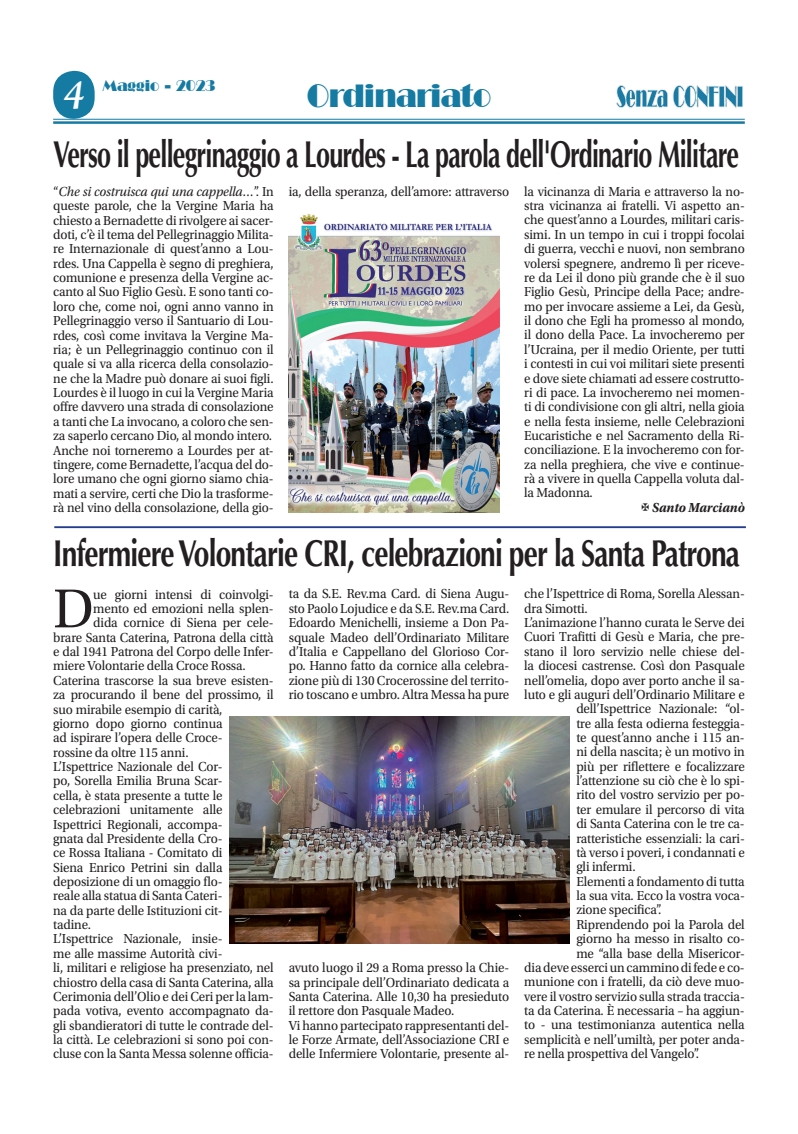
<style>
.page{position:relative;width:798px;height:1134px;background:#fff}
.page>*{position:absolute;margin:0;border:0;box-sizing:border-box;transform-origin:0 0}
.t1{font:57.75px "Utopia Std";color:#231f20;scale:.95 1}
.t2{font:italic 600 42.5px "Adobe Jenson Pro";color:#fff;scale:.94 1}
.t3{font:700 37.5px "Optima LT Std";letter-spacing:-.03em;color:#231f20;scale:.67 1}
.t4{font:700 37.5px "Optima LT Std";letter-spacing:-.03em;color:#231f20;scale:.75 1}
.t5{font:31.25px "Broadway BT";letter-spacing:-.02em;color:#157ba3;scale:.89 1}
.t6{font:15px "Broadway BT";letter-spacing:-.01em;color:#157ba3;scale:.95 1}
.t7{font:13.75px/14.4px "Utopia Std";letter-spacing:-.01em;color:#231f20;text-align:justify;scale:.95 1}
.t8{font:italic 700 13.75px "Utopia Std";letter-spacing:-.01em;color:#231f20;scale:.95 1}
.s1{font-style:italic}
</style>
<div class="page">
<svg style="left:53px;top:71px;width:42px;height:48px;background:#4093b4"></svg>
<img style="left:616px;top:85px;width:127px;height:23px">
<hr style="left:53px;top:119px;width:691px;height:1px;background:#157ba3">
<hr style="left:53px;top:121px;width:691px;height:3px;background:#157ba3">
<hr style="left:54px;top:526px;width:691px;height:2px;background:#253f8e">
<img style="left:288px;top:214px;width:211px;height:299px">
<img style="left:229px;top:717px;width:340px;height:226px">
<p class="t6" style="left:103px;top:76px;width:120px">Maggio - 2023</p>
<h2 class="t2" style="left:64px;top:71px;width:23px">4</h2>
<h3 class="t5" style="left:306px;top:76px;width:209px">Ordinariato</h3>
<h3 class="t3" style="left:53px;top:132px;width:1024px">Verso il pellegrinaggio a Lourdes - La parola dell'Ordinario Militare</h3>
<p class="t7" style="left:53px;top:184px;width:233px">“<span class="s1">Che si costruisca qui una cappella…</span>”. In queste parole, che la Vergine Maria ha chiesto a Bernadette di rivolgere ai sacer&shy;doti, c’è il tema del Pellegrinaggio Milita&shy;re Internazionale di quest’anno a Lou&shy;rdes. Una Cappella è segno di preghiera, comunione e presenza della Vergine ac&shy;canto al Suo Figlio Gesù. E sono tanti co&shy;loro che, come noi, ogni anno vanno in Pellegrinaggio verso il Santuario di Lou&shy;rdes, così come invitava la Vergine Ma&shy;ria; è un Pellegrinaggio continuo con il quale si va alla ricerca della consolazio&shy;ne che la Madre può donare ai suoi figli.<br>Lourdes è il luogo in cui la Vergine Maria offre davvero una strada di consolazione a tanti che La invocano, a coloro che sen&shy;za saperlo cercano Dio, al mondo intero.<br>Anche noi torneremo a Lourdes per at&shy;tingere, come Bernadette, l’acqua del do&shy;lore umano che ogni giorno siamo chia&shy;mati a servire, certi che Dio la trasforme&shy;rà nel vino della consolazione, della gio-</p>
<p class="t7" style="left:524px;top:184px;width:233px;text-indent:-235px">ia, della speranza, dell’amore: attraverso la vicinanza di Maria e attraverso la no&shy;stra vicinanza ai fratelli. Vi aspetto an&shy;che quest’anno a Lourdes, militari caris&shy;simi. In un tempo in cui i troppi focolai di guerra, vecchi e nuovi, non sembrano volersi spegnere, andremo lì per riceve&shy;re da Lei il dono più grande che è il suo Figlio Gesù, Principe della Pace; andre&shy;mo per invocare assieme a Lei, da Gesù, il dono che Egli ha promesso al mondo, il dono della Pace. La invocheremo per l’Ucraina, per il medio Oriente, per tutti i contesti in cui voi militari siete presenti e dove siete chiamati ad essere costrutto&shy;ri di pace. La invocheremo nei momen&shy;ti di condivisione con gli altri, nella gioia e nella festa insieme, nelle Celebrazioni Eucaristiche e nel Sacramento della Ri&shy;conciliazione. E la invocheremo con for&shy;za nella preghiera, che vive e continue&shy;rà a vivere in quella Cappella voluta dal&shy;la Madonna.</p>
<p class="t8" style="left:651px;top:499px;width:99px">Santo Marcianò</p>
<h3 class="t4" style="left:53px;top:532px;width:916px">Infermiere Volontarie CRI, celebrazioni per la Santa Patrona</h3>
<h1 class="t1" style="left:53px;top:577px;width:44px">D</h1>
<p class="t7" style="left:93px;top:587px;width:191px">ue giorni intensi di coinvolgi-</p>
<p class="t7" style="left:524px;top:587px;width:233px">che l’Ispettrice di Roma, Sorella Alessan-</p>
<p class="t7" style="left:524px;top:601px;width:68px">dra Simotti.</p>
<p class="t7" style="left:524px;top:616px;width:233px">L’animazione l’hanno curata le Serve dei</p>
<p class="t7" style="left:524px;top:630px;width:233px">Cuori Trafitti di Gesù e Maria, che pre-</p>
<p class="t7" style="left:524px;top:644px;width:233px">stano il loro servizio nelle chiese del-</p>
<p class="t7" style="left:524px;top:659px;width:233px">la diocesi castrense. Così don Pasquale</p>
<p class="t7" style="left:524px;top:673px;width:233px">nell’omelia, dopo aver porto anche il sa-</p>
<p class="t7" style="left:524px;top:687px;width:233px">luto e gli auguri dell’Ordinario Militare e</p>
<p class="t7" style="left:576px;top:702px;width:179px">dell’Ispettrice Nazionale: “ol-</p>
<p class="t7" style="left:576px;top:716px;width:179px">tre alla festa odierna festeggia-</p>
<p class="t7" style="left:576px;top:731px;width:179px">te quest’anno anche i 115 an-</p>
<p class="t7" style="left:576px;top:745px;width:179px">ni della nascita; è un motivo in</p>
<p class="t7" style="left:576px;top:759px;width:179px">più per riflettere e focalizzare</p>
<p class="t7" style="left:576px;top:774px;width:179px">l’attenzione su ciò che è lo spi-</p>
<p class="t7" style="left:576px;top:788px;width:179px">rito del vostro servizio per po-</p>
<p class="t7" style="left:576px;top:802px;width:179px">ter emulare il percorso di vita</p>
<p class="t7" style="left:576px;top:817px;width:179px">di Santa Caterina con le tre ca-</p>
<p class="t7" style="left:576px;top:831px;width:179px">ratteristiche essenziali: la cari-</p>
<p class="t7" style="left:576px;top:845px;width:179px">tà verso i poveri, i condannati e</p>
<p class="t7" style="left:576px;top:860px;width:64px">gli infermi.</p>
<p class="t7" style="left:576px;top:874px;width:179px">Elementi a fondamento di tutta</p>
<p class="t7" style="left:576px;top:889px;width:179px">la sua vita. Ecco la vostra voca-</p>
<p class="t7" style="left:576px;top:903px;width:91px">zione specifica”.</p>
<p class="t7" style="left:576px;top:917px;width:179px">Riprendendo poi la Parola del</p>
<p class="t7" style="left:576px;top:932px;width:179px">giorno ha messo in risalto co-</p>
<p class="t7" style="left:576px;top:946px;width:179px">me “alla base della Misericor-</p>
<p class="t7" style="left:524px;top:960px;width:233px">dia deve esserci un cammino di fede e co-</p>
<p class="t7" style="left:524px;top:975px;width:233px">munione con i fratelli, da ciò deve muo-</p>
<p class="t7" style="left:524px;top:989px;width:233px">vere il vostro servizio sulla strada traccia-</p>
<p class="t7" style="left:524px;top:1004px;width:233px">ta da Caterina. è necessaria – ha aggiun-</p>
<p class="t7" style="left:524px;top:1018px;width:233px">to - una testimonianza autentica nella</p>
<p class="t7" style="left:524px;top:1032px;width:233px">semplicità e nell’umiltà, per poter anda-</p>
<p class="t7" style="left:524px;top:1047px;width:186px">re nella prospettiva del Vangelo”.</p>
<p class="t7" style="left:288px;top:587px;width:233px">ta da S.E. Rev.ma Card. di Siena Augu&shy;sto Paolo Lojudice e da S.E. Rev.ma Card.<br>Edoardo Menichelli, insieme a Don Pa&shy;squale Madeo dell’Ordinariato Militare d’Italia e Cappellano del Glorioso Cor&shy;po. Hanno fatto da cornice alla celebra&shy;zione più di 130 Crocerossine del territo&shy;rio toscano e umbro. Altra Messa ha pure</p>
<p class="t7" style="left:93px;top:601px;width:191px">mento ed emozioni nella splen-</p>
<p class="t7" style="left:93px;top:616px;width:191px">dida cornice di Siena per cele-</p>
<p class="t7" style="left:53px;top:630px;width:233px">brare Santa Caterina, Patrona della città</p>
<p class="t7" style="left:53px;top:645px;width:233px">e dal 1941 Patrona del Corpo delle Infer-</p>
<p class="t7" style="left:53px;top:659px;width:204px">miere Volontarie della Croce Rossa.</p>
<p class="t7" style="left:53px;top:673px;width:233px">Caterina trascorse la sua breve esisten-</p>
<p class="t7" style="left:53px;top:688px;width:233px">za procurando il bene del prossimo, il</p>
<p class="t7" style="left:53px;top:702px;width:180px">suo mirabile esempio di carità,</p>
<p class="t7" style="left:53px;top:716px;width:180px">giorno dopo giorno continua</p>
<p class="t7" style="left:53px;top:731px;width:180px">ad ispirare l’opera delle Croce-</p>
<p class="t7" style="left:53px;top:745px;width:144px">rossine da oltre 115 anni.</p>
<p class="t7" style="left:53px;top:760px;width:180px">L’Ispettrice Nazionale del Cor-</p>
<p class="t7" style="left:53px;top:774px;width:180px">po, Sorella Emilia Bruna Scar-</p>
<p class="t7" style="left:53px;top:788px;width:180px">cella, è stata presente a tutte le</p>
<p class="t7" style="left:53px;top:803px;width:180px">celebrazioni unitamente alle</p>
<p class="t7" style="left:53px;top:817px;width:180px">Ispettrici Regionali, accompa-</p>
<p class="t7" style="left:53px;top:831px;width:180px">gnata dal Presidente della Cro-</p>
<p class="t7" style="left:53px;top:846px;width:180px">ce Rossa Italiana - Comitato di</p>
<p class="t7" style="left:53px;top:860px;width:180px">Siena Enrico Petrini sin dalla</p>
<p class="t7" style="left:53px;top:875px;width:180px">deposizione di un omaggio flo-</p>
<p class="t7" style="left:53px;top:889px;width:180px">reale alla statua di Santa Cateri-</p>
<p class="t7" style="left:53px;top:903px;width:180px">na da parte delle Istituzioni cit-</p>
<p class="t7" style="left:53px;top:918px;width:41px">tadine.</p>
<p class="t7" style="left:53px;top:932px;width:180px">L’Ispettrice Nazionale, insie-</p>
<p class="t7" style="left:53px;top:946px;width:180px">me alle massime Autorità civi-</p>
<p class="t7" style="left:53px;top:961px;width:233px">li, militari e religiose ha presenziato, nel</p>
<p class="t7" style="left:53px;top:975px;width:233px">chiostro della casa di Santa Caterina, alla</p>
<p class="t7" style="left:53px;top:989px;width:233px">Cerimonia dell’Olio e dei Ceri per la lam-</p>
<p class="t7" style="left:53px;top:1004px;width:233px">pada votiva, evento accompagnato da-</p>
<p class="t7" style="left:53px;top:1018px;width:233px">gli sbandieratori di tutte le contrade del-</p>
<p class="t7" style="left:53px;top:1033px;width:233px">la città. Le celebrazioni si sono poi con-</p>
<p class="t7" style="left:53px;top:1047px;width:233px">cluse con la Santa Messa solenne officia-</p>
<p class="t7" style="left:288px;top:961px;width:233px;text-align:left">avuto luogo il 29 a Roma presso la Chie&shy;sa principale dell’Ordinariato dedicata a Santa Caterina. Alle 10,30 ha presieduto il rettore don Pasquale Madeo.<br>Vi hanno partecipato rappresentanti del&shy;le Forze Armate, dell’Associazione CRI e delle Infermiere Volontarie, presente al-</p>
</div>
